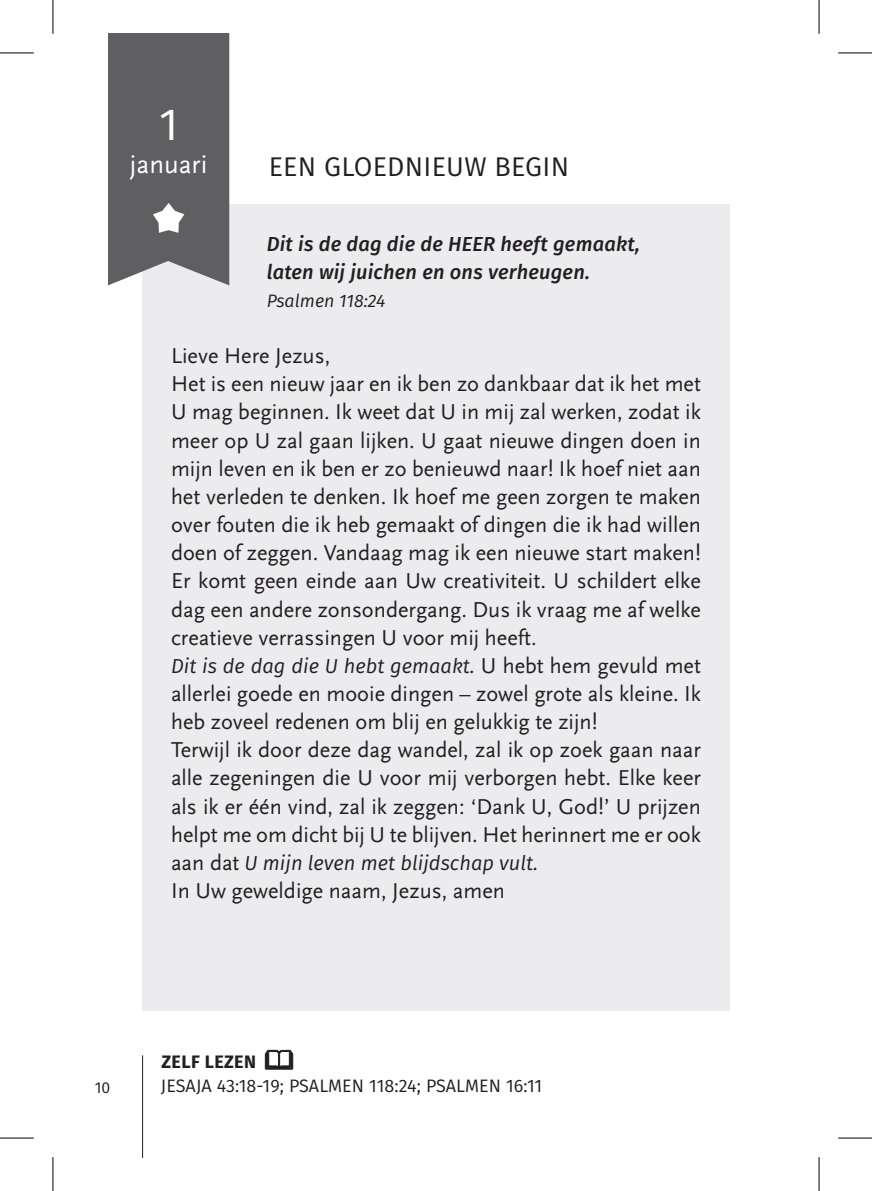
<style>
.page{position:relative;width:872px;height:1191px;background:#fff}
.page>*{position:absolute;margin:0;border:0;box-sizing:border-box;transform-origin:0 0}
.t1{font:45px "Fira Sans";color:#fff}
.t2{font:27px "Fira Sans";letter-spacing:.01em;color:#231f20}
.t3{font:27px "Scala Sans";color:#fff}
.t4{font:22.5px/28.1px "Scala Sans";color:#231f20}
.t5{font:italic 20.25px "Fira Sans";color:#231f20}
.t6{font:italic 500 20.25px/28.1px "Fira Sans";letter-spacing:.01em;color:#231f20}
.t7{font:18px "Fira Sans";letter-spacing:.005em;color:#231f20}
.t8{font:italic 18px "Fira Sans";color:#231f20}
.t9{font:700 18px "Fira Sans";letter-spacing:.02em;color:#231f20}
.t10{font:15.75px "Fira Sans";color:#231f20}
.s1{font-family:"Scala Sans";font-style:normal;font-size:22.5px}
</style>
<div class="page">
<div style="left:142px;top:204px;width:587px;height:806px;background:#ececee"></div>
<div style="left:108px;top:34px;width:121px;height:251px;background:#5f5f62"></div>
<hr style="left:142px;top:1055px;width:1px;height:101px;background:#231f20">
<svg style="left:265px;top:1049px;width:28px;height:20px"></svg>
<hr style="left:0;top:53px;width:34px;height:1px;background:#000">
<hr style="left:837px;top:53px;width:34px;height:1px;background:#000">
<hr style="left:0;top:1137px;width:34px;height:1px;background:#000">
<hr style="left:837px;top:1137px;width:34px;height:1px;background:#000">
<hr style="left:53px;top:0;width:1px;height:34px;background:#000">
<hr style="left:53px;top:1156px;width:1px;height:34px;background:#000">
<hr style="left:818px;top:0;width:1px;height:34px;background:#000">
<hr style="left:818px;top:1156px;width:1px;height:34px;background:#000">
<h1 class="t1" style="left:159px;top:91px;width:21px">1</h1>
<p class="t3" style="left:130px;top:150px;width:79px">januari</p>
<p class="t2" style="left:268px;top:146px;width:302px">EEN GLOEDNIEUW BEGIN</p>
<p class="t6" style="left:267px;top:228px;width:374px">Dit is de dag die de HEER heeft gemaakt, laten wij juichen en ons verheugen.</p>
<p class="t8" style="left:267px;top:287px;width:120px">Psalmen 118:24</p>
<p class="t4" style="left:171px;top:342px;width:531px">Lieve Here Jezus,<br>Het is een nieuw jaar en ik ben zo dankbaar dat ik het met U mag beginnen. Ik weet dat U in mij zal werken, zodat ik meer op U zal gaan lijken. U gaat nieuwe dingen doen in mijn leven en ik ben er zo benieuwd naar! Ik hoef niet aan het verleden te denken. Ik hoef me geen zorgen te maken over fouten die ik heb gemaakt of dingen die ik had willen doen of zeggen. Vandaag mag ik een nieuwe start maken!<br>Er komt geen einde aan Uw creativiteit. U schildert elke dag een andere zonsondergang. Dus ik vraag me af welke creatieve verrassingen U voor mij heeft.</p>
<p class="t5" style="left:171px;top:650px;width:531px">Dit is de dag die U hebt gemaakt. <span class="s1">U hebt hem gevuld met</span></p>
<p class="t4" style="left:171px;top:679px;width:531px">allerlei goede en mooie dingen – zowel grote als kleine. Ik heb zoveel redenen om blij en gelukkig te zijn!<br>Terwijl ik door deze dag wandel, zal ik op zoek gaan naar alle zegeningen die U voor mij verborgen hebt. Elke keer als ik er één vind, zal ik zeggen: ‘Dank U, God!’ U prijzen helpt me om dicht bij U te blijven. Het herinnert me er ook</p>
<p class="t5" style="left:171px;top:847px;width:368px"><span class="s1">aan dat</span> U mijn leven met blijdschap vult.</p>
<p class="t4" style="left:171px;top:876px;width:335px">In Uw geweldige naam, Jezus, amen</p>
<p class="t10" style="left:95px;top:1075px;width:17px">10</p>
<p class="t9" style="left:161px;top:1046px;width:96px">ZELF LEZEN</p>
<p class="t7" style="left:161px;top:1071px;width:383px">JESAJA 43:18-19; PSALMEN 118:24; PSALMEN 16:11</p>
</div>
